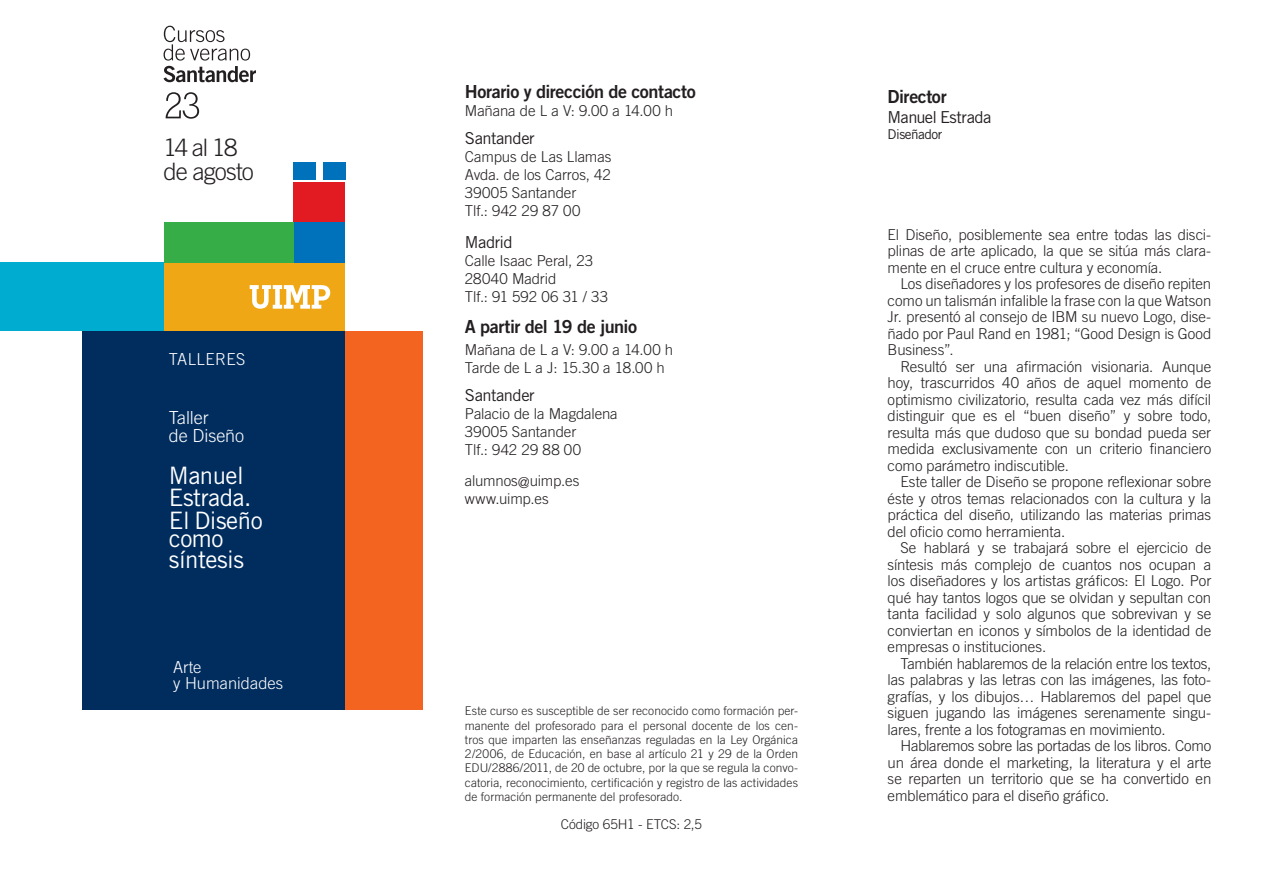
<style>
.page{position:relative;width:1263px;height:893px;background:#fff}
.page>*{position:absolute;margin:0;border:0;box-sizing:border-box;transform-origin:0 0}
.t1{font:24px/22.5px "Trade Gothic LT Std";letter-spacing:-.02em;color:#fff}
.t2{font:300 24px/24px "Trade Gothic LT Std";letter-spacing:-.04em;color:#231f20}
.t3{font:18px "Trade Gothic LT Std Bd 2";letter-spacing:-.025em;color:#231f20}
.t4{font:300 18px/18px "Trade Gothic LT Std";letter-spacing:-.005em;color:#fff}
.t5{font:16.5px "Trade Gothic LT Std";letter-spacing:-.03em;color:#231f20}
.t6{font:300 16.5px/16.5px "Trade Gothic LT Std";color:#fff}
.t7{font:300 16.5px "Trade Gothic LT Std";letter-spacing:.03em;color:#fff}
.t8{font:300 15px/16.5px "Trade Gothic LT Std";letter-spacing:-.005em;color:#231f20;text-align:justify}
.t9{font:300 13.5px "Trade Gothic LT Std";letter-spacing:-.015em;color:#231f20}
.t10{font:13.5px "Trade Gothic LT Std";letter-spacing:-.035em;color:#231f20}
.t11{font:300 12px/14.2px "Trade Gothic LT Std";letter-spacing:.005em;color:#231f20;text-align:justify}
</style>
<div class="page">
<div style="left:0;top:262px;width:164px;height:69px;background:#00add0"></div>
<div style="left:164px;top:262px;width:181px;height:69px;background:#efa715"></div>
<div style="left:82px;top:331px;width:263px;height:379px;background:#002d5e"></div>
<div style="left:345px;top:331px;width:77px;height:379px;background:#f36421"></div>
<div style="left:293px;top:222px;width:52px;height:40px;background:#0072bc"></div>
<div style="left:164px;top:222px;width:129px;height:40px;background:#36ad47"></div>
<div style="left:293px;top:182px;width:52px;height:40px;background:#e21a21"></div>
<div style="left:293px;top:162px;width:22px;height:17px;background:#0072bc"></div>
<div style="left:323px;top:162px;width:22px;height:17px;background:#0072bc"></div>
<svg style="left:250px;top:285px;width:80px;height:24px"></svg>
<svg style="left:166px;top:92px;width:33px;height:27px"></svg>
<svg style="left:164px;top:26px;width:92px;height:56px"></svg>
<h1 class="t2" style="left:164px;top:135px;width:92px">14 al 18 de agosto</h1>
<p class="t7" style="left:169px;top:349px;width:78px">TALLERES</p>
<p class="t4" style="left:169px;top:409px;width:77px">Taller<br>de Diseño</p>
<h1 class="t1" style="left:169px;top:464px;width:95px">Manuel<br>Estrada.<br>El Diseño</h1>
<h1 class="t1" style="left:169px;top:527px;width:77px;line-height:21px">como síntesis</h1>
<p class="t6" style="left:173px;top:658px;width:112px">Arte<br>y Humanidades</p>
<p class="t3" style="left:465px;top:80px;width:232px">Horario y dirección de contacto</p>
<p class="t8" style="left:465px;top:102px;width:210px">Mañana de L a V: 9.00 a 14.00 h</p>
<p class="t5" style="left:465px;top:128px;width:71px">Santander</p>
<p class="t8" style="left:465px;top:148px;width:148px;line-height:18px;text-align:left">Campus de Las Llamas<br>Avda. de los Carros, 42<br>39005 Santander<br>Tlf.: 942 29 87 00</p>
<p class="t5" style="left:465px;top:232px;width:49px">Madrid</p>
<p class="t8" style="left:465px;top:252px;width:145px;line-height:18px;text-align:left">Calle Isaac Peral, 23<br>28040 Madrid<br>Tlf.: 91 592 06 31 / 33</p>
<p class="t3" style="left:465px;top:315px;width:174px">A partir del 19 de junio</p>
<p class="t8" style="left:465px;top:341px;width:210px;line-height:18px">Mañana de L a V: 9.00 a 14.00 h<br>Tarde de L a J: 15.30 a 18.00 h</p>
<p class="t5" style="left:465px;top:385px;width:71px">Santander</p>
<p class="t8" style="left:465px;top:405px;width:154px;line-height:18px;text-align:left">Palacio de la Magdalena<br>39005 Santander<br>Tlf.: 942 29 88 00</p>
<p class="t8" style="left:465px;top:472px;width:116px;line-height:18px">alumnos@uimp.es www.uimp.es</p>
<p class="t11" style="left:465px;top:704px;width:335px">Este curso es susceptible de ser reconocido como formación per&shy;manente del profesorado para el personal docente de los cen&shy;tros que imparten las enseñanzas reguladas en la Ley Orgánica 2/2006, de Educación, en base al artículo 21 y 29 de la Orden EDU/2886/2011, de 20 de octubre, por la que se regula la convo&shy;catoria, reconocimiento, certificación y registro de las actividades de formación permanente del profesorado.</p>
<p class="t9" style="left:561px;top:816px;width:143px">Código 65H1 - ETCS: 2,5</p>
<p class="t3" style="left:888px;top:86px;width:61px">Director</p>
<p class="t5" style="left:888px;top:107px;width:105px">Manuel Estrada</p>
<p class="t10" style="left:888px;top:126px;width:56px">Diseñador</p>
<p class="t8" style="left:888px;top:226px;width:325px">El Diseño, posiblemente sea entre todas las disci&shy;plinas de arte aplicado, la que se sitúa más clara&shy;mente en el cruce entre cultura y economía.</p>
<p class="t8" style="left:888px;top:275px;width:325px;text-indent:13px">Los diseñadores y los profesores de diseño repiten como un talismán infalible la frase con la que Watson Jr. presentó al consejo de IBM su nuevo Logo, dise&shy;ñado por Paul Rand en 1981; “Good Design is Good Business”.</p>
<p class="t8" style="left:888px;top:358px;width:325px;text-indent:13px">Resultó ser una afirmación visionaria. Aunque hoy, trascurridos 40 años de aquel momento de optimismo civilizatorio, resulta cada vez más difícil distinguir que es el “buen diseño” y sobre todo, resulta más que dudoso que su bondad pueda ser medida exclusivamente con un criterio financiero como parámetro indiscutible.</p>
<p class="t8" style="left:888px;top:473px;width:325px;text-indent:13px">Este taller de Diseño se propone reflexionar sobre éste y otros temas relacionados con la cultura y la práctica del diseño, utilizando las materias primas del oficio como herramienta.</p>
<p class="t8" style="left:888px;top:539px;width:325px;text-indent:13px">Se hablará y se trabajará sobre el ejercicio de síntesis más complejo de cuantos nos ocupan a los diseñadores y los artistas gráficos: El Logo. Por qué hay tantos logos que se olvidan y sepultan con tanta facilidad y solo algunos que sobrevivan y se conviertan en iconos y símbolos de la identidad de empresas o instituciones.</p>
<p class="t8" style="left:888px;top:655px;width:325px;text-indent:13px">También hablaremos de la relación entre los textos, las palabras y las letras con las imágenes, las foto&shy;grafías, y los dibujos… Hablaremos del papel que siguen jugando las imágenes serenamente singu&shy;lares, frente a los fotogramas en movimiento.</p>
<p class="t8" style="left:888px;top:737px;width:325px;text-indent:13px">Hablaremos sobre las portadas de los libros. Como un área donde el marketing, la literatura y el arte se reparten un territorio que se ha convertido en emblemático para el diseño gráfico.</p>
</div>
